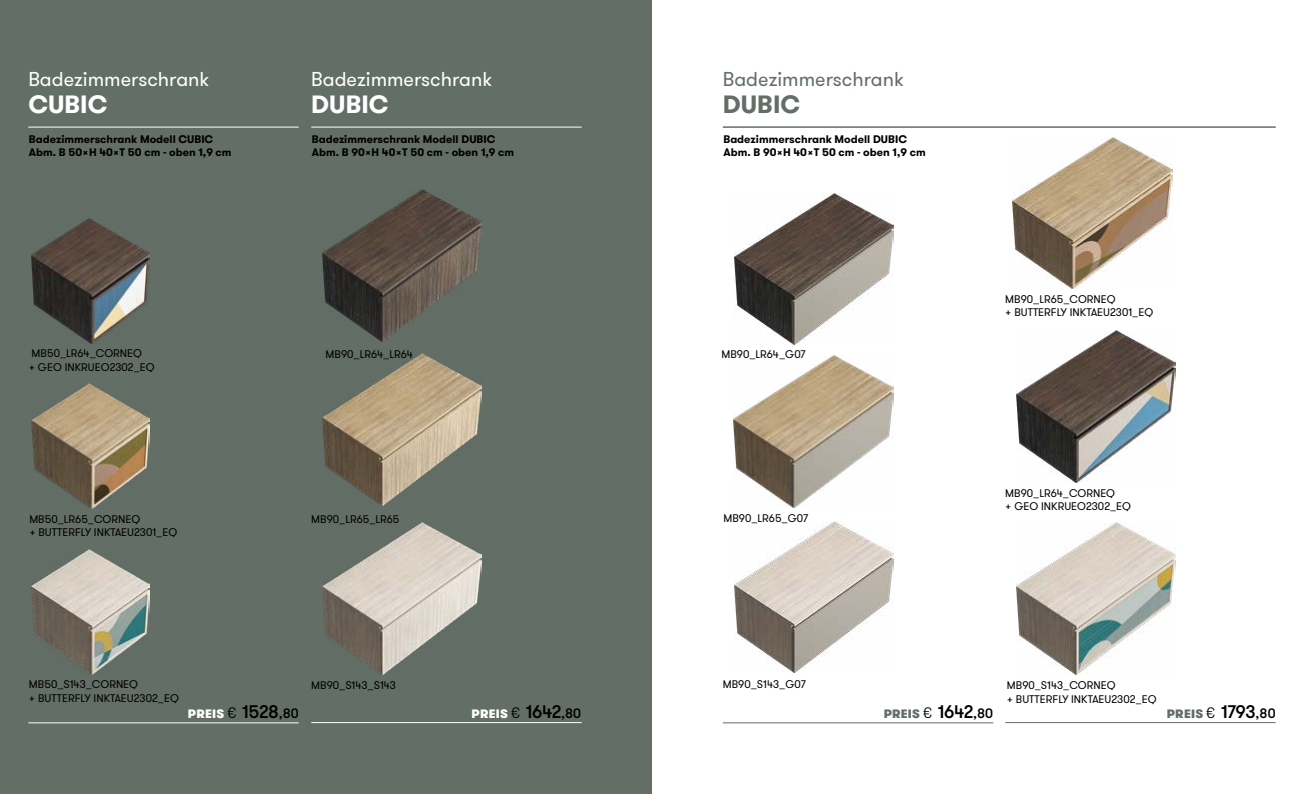
<style>
.page{position:relative;width:1304px;height:794px;background:#fff}
.page>*{position:absolute;margin:0;border:0;box-sizing:border-box;transform-origin:0 0}
.t1{font:700 25px "GT Walsheim";color:#fff}
.t2{font:700 25px "GT Walsheim";color:#626e66}
.t3{font:20px "GT Walsheim";color:#fff}
.t4{font:20px "GT Walsheim";color:#626e66}
.t5{font:900 12.2px "GT Walsheim";letter-spacing:.02em;color:#fff}
.t6{font:900 12.2px "GT Walsheim";letter-spacing:.02em;color:#626e66}
.t7{font:11px/13.2px "GT Walsheim";color:#000}
.t8{font:700 11px/13.2px "GT Walsheim";color:#000}
.s1{font-weight:300;font-size:15.2px;color:#000}
.s2{font-weight:500;font-size:18.2px;color:#000}
.s3{font-weight:500;font-size:13.7px;color:#000}
</style>
<div class="page">
<img style="left:1016px;top:523px;width:160px;height:151px">
<div style="left:0;top:0;width:652px;height:794px;background:#626e66"></div>
<hr style="left:28px;top:127px;width:271px;height:1px;background:#fff">
<hr style="left:311px;top:127px;width:271px;height:1px;background:#fff">
<hr style="left:723px;top:127px;width:553px;height:1px;background:#626e66">
<hr style="left:28px;top:722px;width:271px;height:1px;background:#fff">
<hr style="left:723px;top:722px;width:270px;height:1px;background:#626e66">
<hr style="left:311px;top:722px;width:271px;height:1px;background:#fff">
<hr style="left:1005px;top:722px;width:271px;height:1px;background:#626e66">
<img style="left:32px;top:549px;width:118px;height:125px">
<img style="left:322px;top:190px;width:160px;height:152px">
<img style="left:734px;top:193px;width:160px;height:152px">
<img style="left:1016px;top:330px;width:160px;height:152px">
<img style="left:322px;top:354px;width:160px;height:151px">
<img style="left:733px;top:355px;width:160px;height:152px">
<img style="left:1013px;top:137px;width:159px;height:152px">
<img style="left:322px;top:522px;width:160px;height:152px">
<img style="left:734px;top:521px;width:160px;height:152px">
<img style="left:32px;top:218px;width:118px;height:125px">
<img style="left:32px;top:383px;width:118px;height:125px">
<h2 class="t3" style="left:28px;top:66px;width:182px">Badezimmerschrank</h2>
<h1 class="t1" style="left:28px;top:88px;width:81px">CUBIC</h1>
<h2 class="t3" style="left:311px;top:66px;width:182px">Badezimmerschrank</h2>
<h1 class="t1" style="left:311px;top:88px;width:79px">DUBIC</h1>
<h2 class="t4" style="left:723px;top:66px;width:182px">Badezimmerschrank</h2>
<h1 class="t2" style="left:723px;top:88px;width:79px">DUBIC</h1>
<p class="t8" style="left:29px;top:133px;width:204px">Badezimmerschrank Modell CUBIC<br>Abm. B 50×H 40×T 50 cm - oben 1,9 cm</p>
<p class="t8" style="left:723px;top:133px;width:204px">Badezimmerschrank Modell DUBIC<br>Abm. B 90×H 40×T 50 cm - oben 1,9 cm</p>
<p class="t8" style="left:312px;top:133px;width:204px">Badezimmerschrank Modell DUBIC<br>Abm. B 90×H 40×T 50 cm - oben 1,9 cm</p>
<p class="t7" style="left:29px;top:347px;width:127px">MB50_LR64_CORNEQ<br>+ GEO INKRUEO2302_EQ</p>
<p class="t7" style="left:29px;top:512px;width:149px">MB50_LR65_CORNEQ<br>+ BUTTERFLY INKTAEU2301_EQ</p>
<p class="t7" style="left:326px;top:348px;width:89px">MB90_LR64_LR64</p>
<p class="t7" style="left:311px;top:513px;width:90px">MB90_LR65_LR65</p>
<p class="t7" style="left:721px;top:348px;width:86px">MB90_LR64_G07</p>
<p class="t7" style="left:723px;top:512px;width:86px">MB90_LR65_G07</p>
<p class="t7" style="left:1005px;top:292px;width:149px">MB90_LR65_CORNEQ<br>+ BUTTERFLY INKTAEU2301_EQ</p>
<p class="t7" style="left:1005px;top:487px;width:127px">MB90_LR64_CORNEQ<br>+ GEO INKRUEO2302_EQ</p>
<p class="t7" style="left:29px;top:678px;width:151px">MB50_S143_CORNEQ<br>+ BUTTERFLY INKTAEU2302_EQ</p>
<p class="t7" style="left:311px;top:678px;width:86px">MB90_S143_S143</p>
<p class="t7" style="left:723px;top:678px;width:85px">MB90_S143_G07</p>
<p class="t7" style="left:1007px;top:679px;width:151px">MB90_S143_CORNEQ<br>+ BUTTERFLY INKTAEU2302_EQ</p>
<p class="t5" style="left:188px;top:705px;width:112px">PREIS <span class="s1">€</span> <span class="s2">1528</span><span class="s3">,80</span></p>
<p class="t5" style="left:472px;top:705px;width:111px">PREIS <span class="s1">€</span> <span class="s2">1642</span><span class="s3">,80</span></p>
<p class="t6" style="left:884px;top:705px;width:111px">PREIS <span class="s1">€</span> <span class="s2">1642</span><span class="s3">,80</span></p>
<p class="t6" style="left:1167px;top:705px;width:110px">PREIS <span class="s1">€</span> <span class="s2">1793</span><span class="s3">,80</span></p>
</div>
